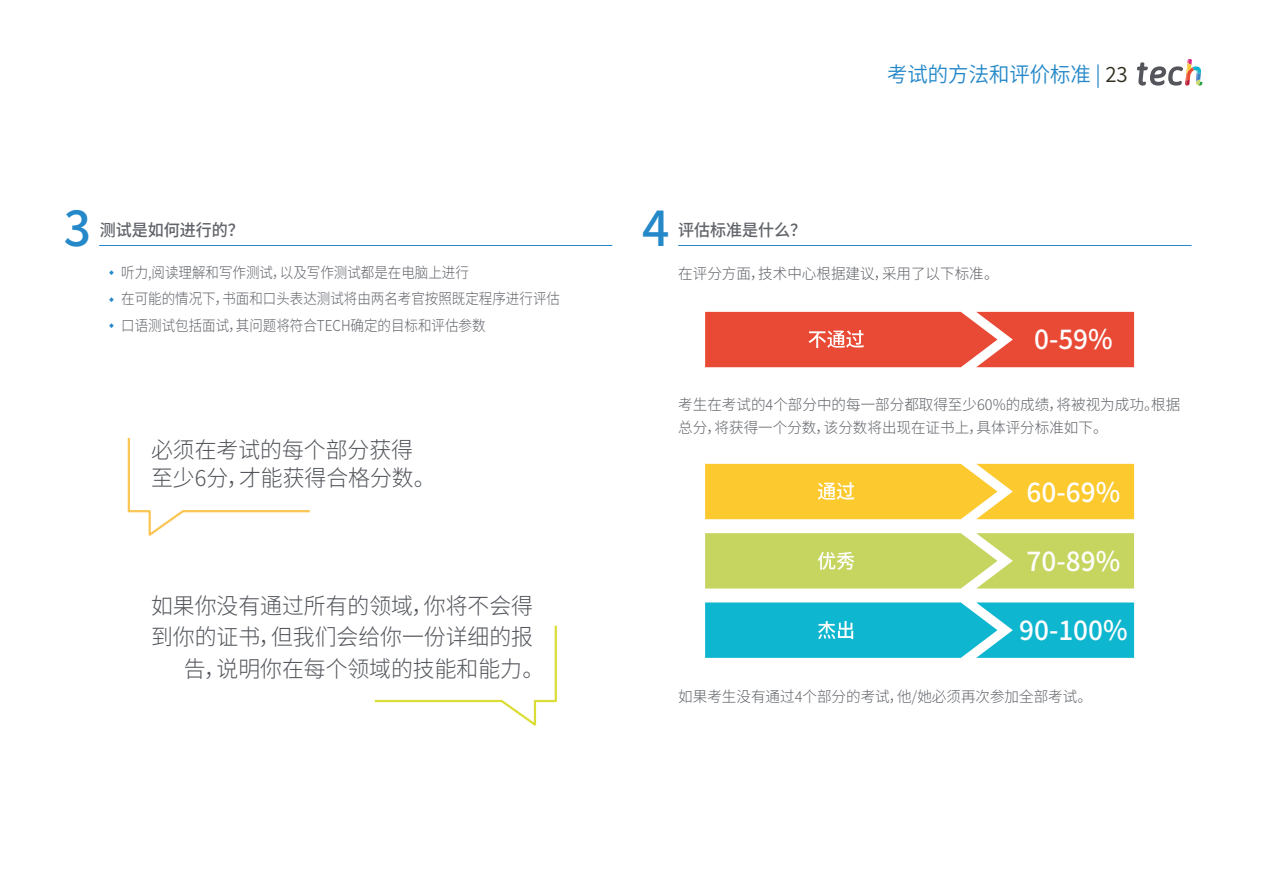
<style>
.page{position:relative;width:1263px;height:893px;background:#fff}
.page>*{position:absolute;margin:0;border:0;box-sizing:border-box;transform-origin:0 0}
.t1{font:500 49.5px "Source Han Sans CN";color:#2488c9}
.t2{font:500 27px "Source Han Sans CN";color:#fefefe}
.t3{font:300 22.5px/28.5px "Source Han Sans CN";color:#52555b}
.t4{font:21px "Source Han Sans CN";color:#2488c9}
.t5{font:500 16.5px "Source Han Sans CN";color:#61646a}
.t6{font:300 15px/22.5px "Source Han Sans CN";color:#61646a}
.t7{font:300 15px/26.7px "Source Han Sans CN";color:#61646a;scale:.9 1}
.s1{color:#312e20}
</style>
<div class="page">
<svg style="left:1137px;top:59px;width:65px;height:27px"></svg>
<hr style="left:99px;top:245px;width:513px;height:1px;background:#2488c9">
<svg style="left:127px;top:438px;width:183px;height:98px"></svg>
<svg style="left:374px;top:625px;width:183px;height:101px"></svg>
<hr style="left:678px;top:245px;width:513px;height:1px;background:#2488c9">
<div style="left:705px;top:312px;width:429px;height:55px;background:#e94a36"></div>
<div style="left:705px;top:464px;width:429px;height:55px;background:#fcc92f"></div>
<svg style="left:705px;top:533px;width:429px;height:55px;background:#c8d767"></svg>
<svg style="left:705px;top:602px;width:429px;height:56px;background:#1cbad1"></svg>
<h1 class="t1" style="left:64px;top:200px;width:29px">3</h1>
<p class="t5" style="left:100px;top:221px;width:146px">测试是如何进行的？</p>
<p class="t7" style="left:121px;top:259px;width:489px">听力,阅读理解和写作测试，以及写作测试都是在电脑上进行<br>在可能的情况下，书面和口头表达测试将由两名考官按照既定程序进行评估口语测试包括面试，其问题将符合TECH确定的目标和评估参数</p>
<h3 class="t3" style="left:151px;top:436px;width:286px">必须在考试的每个部分获得至少6分，才能获得合格分数。</h3>
<h3 class="t3" style="left:151px;top:592px;width:383px">如果你没有通过所有的领域，你将不会得</h3>
<h3 class="t3" style="left:151px;top:623px;width:383px">到你的证书，但我们会给你一份详细的报</h3>
<h3 class="t3" style="left:184px;top:655px;width:362px">告，说明你在每个领域的技能和能力。</h3>
<h1 class="t1" style="left:642px;top:200px;width:29px">4</h1>
<p class="t5" style="left:678px;top:221px;width:130px">评估标准是什么？</p>
<h3 class="t4" style="left:887px;top:63px;width:242px">考试的方法和评价标准 | <span class="s1">23</span></h3>
<p class="t6" style="left:678px;top:263px;width:322px">在评分方面，技术中心根据建议，采用了以下标准。</p>
<h2 class="t2" style="left:1034px;top:324px;width:80px">0-59%</h2>
<p class="t6" style="left:678px;top:394px;width:504px">考生在考试的4个部分中的每一部分都取得至少60%的成绩，将被视为成功。根据总分，将获得一个分数，该分数将出现在证书上，具体评分标准如下。</p>
<h2 class="t2" style="left:1026px;top:477px;width:95px">60-69%</h2>
<h2 class="t2" style="left:1026px;top:546px;width:95px">70-89%</h2>
<h2 class="t2" style="left:1019px;top:615px;width:110px">90-100%</h2>
<p class="t6" style="left:678px;top:686px;width:415px">如果考生没有通过4个部分的考试，他/她必须再次参加全部考试。</p>
</div>
